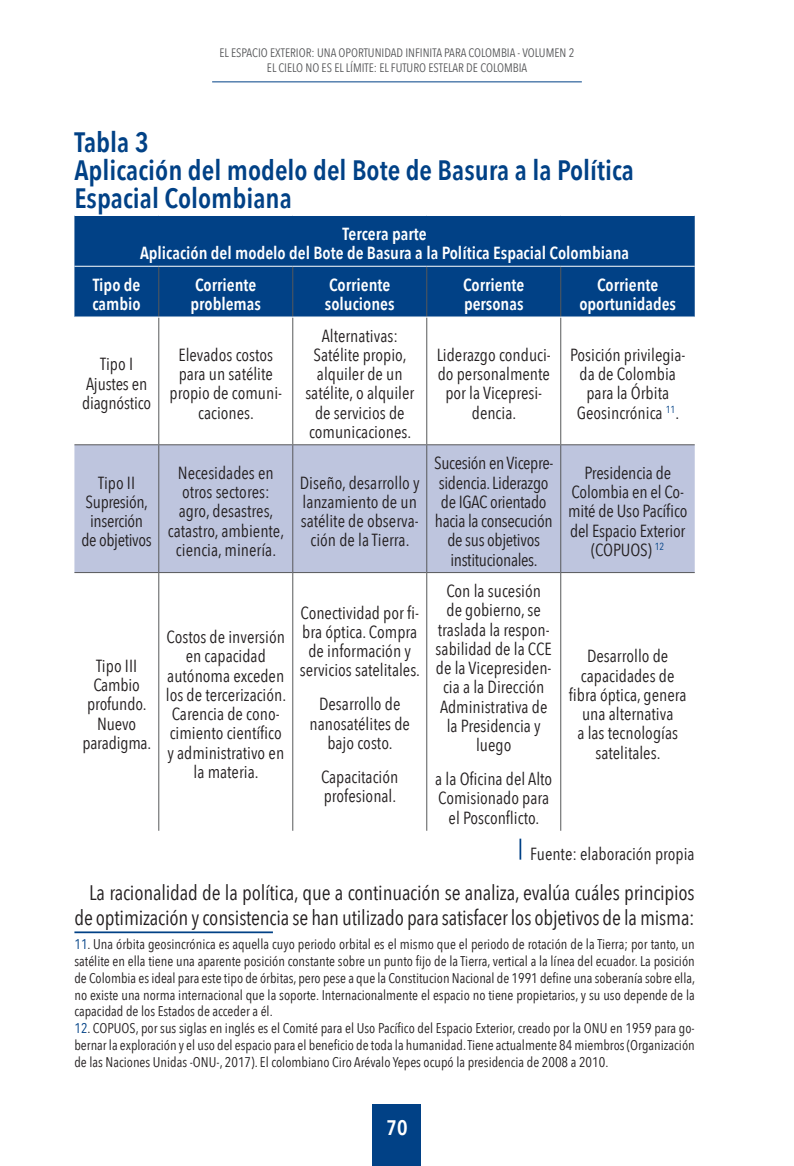
<style>
.page{position:relative;width:794px;height:1166px;background:#fff}
.page>*{position:absolute;margin:0;border:0;box-sizing:border-box;transform-origin:0 0}
.t1{font:600 28px/28px "Avenir Next Condensed";color:#014186}
.t2{font:21px/25.2px "Avenir Next Condensed";letter-spacing:-.01em;color:#231f20;text-align:right}
.t3{font:600 21px "Avenir Next Condensed";color:#fff}
.t4{font:17.5px/19.2px "Avenir Next Condensed";color:#231f20;text-align:center}
.t5{font:600 17.5px/19.2px "Avenir Next Condensed";color:#fff}
.t6{font:17.5px/19.2px "Avenir Next Condensed";letter-spacing:-.02em;color:#231f20;text-align:center}
.t7{font:14px/16.8px "Avenir Next Condensed";color:#231f20;text-align:justify}
.t8{font:12.25px/14.7px "Avenir Next Condensed";color:#57585a;text-align:center}
.s1{color:#014186}
</style>
<div class="page">
<div style="left:372px;top:1104px;width:49px;height:62px;background:#014186"></div>
<hr style="left:212px;top:81px;width:370px;height:1px;background:#014186">
<hr style="left:519px;top:838px;width:2px;height:21px;background:#014186">
<div style="left:74px;top:216px;width:620px;height:101px;background:#014186"></div>
<div style="left:74px;top:445px;width:620px;height:127px;background:#bec5de"></div>
<hr style="left:158px;top:267px;width:1px;height:50px;background:#57585a">
<hr style="left:292px;top:267px;width:1px;height:50px;background:#57585a">
<hr style="left:426px;top:267px;width:1px;height:50px;background:#57585a">
<hr style="left:560px;top:267px;width:1px;height:50px;background:#57585a">
<hr style="left:158px;top:317px;width:1px;height:127px;background:#57585a">
<hr style="left:292px;top:317px;width:1px;height:127px;background:#57585a">
<hr style="left:426px;top:317px;width:1px;height:127px;background:#57585a">
<hr style="left:560px;top:317px;width:1px;height:127px;background:#57585a">
<hr style="left:74px;top:444px;width:85px;height:1px;background:#57585a">
<hr style="left:159px;top:444px;width:134px;height:1px;background:#57585a">
<hr style="left:158px;top:445px;width:1px;height:127px;background:#57585a">
<hr style="left:293px;top:444px;width:134px;height:1px;background:#57585a">
<hr style="left:292px;top:445px;width:1px;height:127px;background:#57585a">
<hr style="left:427px;top:444px;width:134px;height:1px;background:#57585a">
<hr style="left:426px;top:445px;width:1px;height:127px;background:#57585a">
<hr style="left:561px;top:444px;width:133px;height:1px;background:#57585a">
<hr style="left:560px;top:445px;width:1px;height:127px;background:#57585a">
<hr style="left:74px;top:572px;width:85px;height:1px;background:#57585a">
<hr style="left:159px;top:572px;width:134px;height:1px;background:#57585a">
<hr style="left:158px;top:573px;width:1px;height:258px;background:#57585a">
<hr style="left:293px;top:572px;width:134px;height:1px;background:#57585a">
<hr style="left:292px;top:573px;width:1px;height:258px;background:#57585a">
<hr style="left:427px;top:572px;width:134px;height:1px;background:#57585a">
<hr style="left:426px;top:573px;width:1px;height:258px;background:#57585a">
<hr style="left:561px;top:572px;width:133px;height:1px;background:#57585a">
<hr style="left:560px;top:573px;width:1px;height:258px;background:#57585a">
<hr style="left:74px;top:266px;width:85px;height:1px;background:#fff">
<hr style="left:159px;top:266px;width:134px;height:1px;background:#fff">
<hr style="left:293px;top:266px;width:134px;height:1px;background:#fff">
<hr style="left:427px;top:266px;width:134px;height:1px;background:#fff">
<hr style="left:561px;top:266px;width:133px;height:1px;background:#fff">
<hr style="left:74px;top:317px;width:85px;height:1px;background:#fff">
<hr style="left:159px;top:317px;width:134px;height:1px;background:#fff">
<hr style="left:293px;top:317px;width:134px;height:1px;background:#fff">
<hr style="left:427px;top:317px;width:134px;height:1px;background:#fff">
<hr style="left:74px;top:931px;width:199px;height:2px;background:#014186">
<p class="t8" style="left:219px;top:46px;width:356px">EL ESPACIO EXTERIOR: UNA OPORTUNIDAD INFINITA PARA COLOMBIA - VOLUMEN 2<br>EL CIELO NO ES EL LÍMITE: EL FUTURO ESTELAR DE COLOMBIA</p>
<h1 class="t1" style="left:74px;top:129px;width:561px">Tabla 3<br>Aplicación del modelo del Bote de Basura a la Política<br>Espacial Colombiana</h1>
<p class="t5" style="left:140px;top:225px;width:490px;text-align:center">Tercera parte<br>Aplicación del modelo del Bote de Basura a la Política Espacial Colombiana</p>
<p class="t5" style="left:92px;top:276px;width:50px">Tipo de cambio</p>
<p class="t5" style="left:190px;top:276px;width:72px">Corriente problemas</p>
<p class="t5" style="left:325px;top:276px;width:71px">Corriente soluciones</p>
<p class="t5" style="left:463px;top:276px;width:63px">Corriente personas</p>
<p class="t5" style="left:579px;top:276px;width:98px;text-align:center">Corriente oportunidades</p>
<p class="t4" style="left:82px;top:355px;width:71px">Tipo I<br>Ajustes en diagnóstico</p>
<p class="t4" style="left:169px;top:346px;width:114px">Elevados costos para un satélite propio de comuni&shy;caciones.</p>
<p class="t4" style="left:305px;top:326px;width:110px">Alternativas:<br>Satélite propio, alquiler de un satélite, o alquiler de servicios de comunicaciones.</p>
<p class="t6" style="left:81px;top:473px;width:72px">Tipo II<br>Supresión, inserción de objetivos</p>
<p class="t4" style="left:168px;top:464px;width:118px">Necesidades en otros sectores: agro, desastres, catastro, ambiente, ciencia, minería.</p>
<p class="t4" style="left:300px;top:473px;width:121px">Diseño, desarrollo y lanzamiento de un satélite de observa&shy;ción de la Tierra.</p>
<p class="t4" style="left:82px;top:657px;width:70px">Tipo III<br>Cambio profundo.<br>Nuevo paradigma.</p>
<p class="t4" style="left:166px;top:628px;width:122px">Costos de inversión en capacidad autónoma exceden los de tercerización.<br>Carencia de cono&shy;cimiento científico y administrativo en la materia.</p>
<p class="t4" style="left:300px;top:603px;width:122px">Conectividad por fi&shy;bra óptica. Compra de información y servicios satelitales.</p>
<p class="t4" style="left:310px;top:695px;width:102px">Desarrollo de nanosatélites de bajo costo.</p>
<p class="t4" style="left:321px;top:768px;width:79px;text-align:left">Capacitación profesional.</p>
<p class="t4" style="left:437px;top:346px;width:116px">Liderazgo conduci&shy;do personalmente por la Vicepresi&shy;dencia.</p>
<p class="t4" style="left:570px;top:346px;width:117px">Posición privilegia&shy;da de Colombia para la Órbita<br>Geosincrónica <sup>11</sup>.</p>
<p class="t6" style="left:434px;top:454px;width:121px">Sucesión en Vicepre&shy;sidencia. Liderazgo de IGAC orientado hacia la consecución de sus objetivos institucionales.</p>
<p class="t4" style="left:568px;top:464px;width:121px">Presidencia de<br>Colombia en el Co&shy;mité de Uso Pacífico del Espacio Exterior (COPUOS) <sup>12</sup></p>
<p class="t4" style="left:435px;top:582px;width:118px">Con la sucesión<br>de gobierno, se traslada la respon&shy;sabilidad de la CCE de la Vicepresiden&shy;cia a la Dirección<br>Administrativa de la Presidencia y luego</p>
<p class="t4" style="left:435px;top:770px;width:119px">a la Oficina del Alto<br>Comisionado para el Posconflicto.</p>
<p class="t4" style="left:569px;top:647px;width:119px">Desarrollo de capacidades de fibra óptica, genera una alternativa<br>a las tecnologías satelitales.</p>
<p class="t4" style="left:530px;top:844px;width:166px">Fuente: elaboración propia</p>
<p class="t2" style="left:74px;top:880px;width:622px">La racionalidad de la política, que a continuación se analiza, evalúa cuáles principios de optimización y consistencia se han utilizado para satisfacer los objetivos de la misma:</p>
<p class="t7" style="left:74px;top:936px;width:622px"><span class="s1">11</span>. Una órbita geosincrónica es aquella cuyo periodo orbital es el mismo que el periodo de rotación de la Tierra; por tanto, un satélite en ella tiene una aparente posición constante sobre un punto fijo de la Tierra, vertical a la línea del ecuador. La posición de Colombia es ideal para este tipo de órbitas, pero pese a que la Constitucion Nacional de 1991 define una soberanía sobre ella, no existe una norma internacional que la soporte. Internacionalmente el espacio no tiene propietarios, y su uso depende de la capacidad de los Estados de acceder a él.</p>
<p class="t7" style="left:74px;top:1020px;width:622px"><span class="s1">12</span>. COPUOS, por sus siglas en inglés es el Comité para el Uso Pacífico del Espacio Exterior, creado por la ONU en 1959 para go&shy;bernar la exploración y el uso del espacio para el beneficio de toda la humanidad. Tiene actualmente 84 miembros (Organización de las Naciones Unidas -ONU-, 2017). El colombiano Ciro Arévalo Yepes ocupó la presidencia de 2008 a 2010.</p>
<p class="t3" style="left:386px;top:1114px;width:22px">70</p>
</div>
